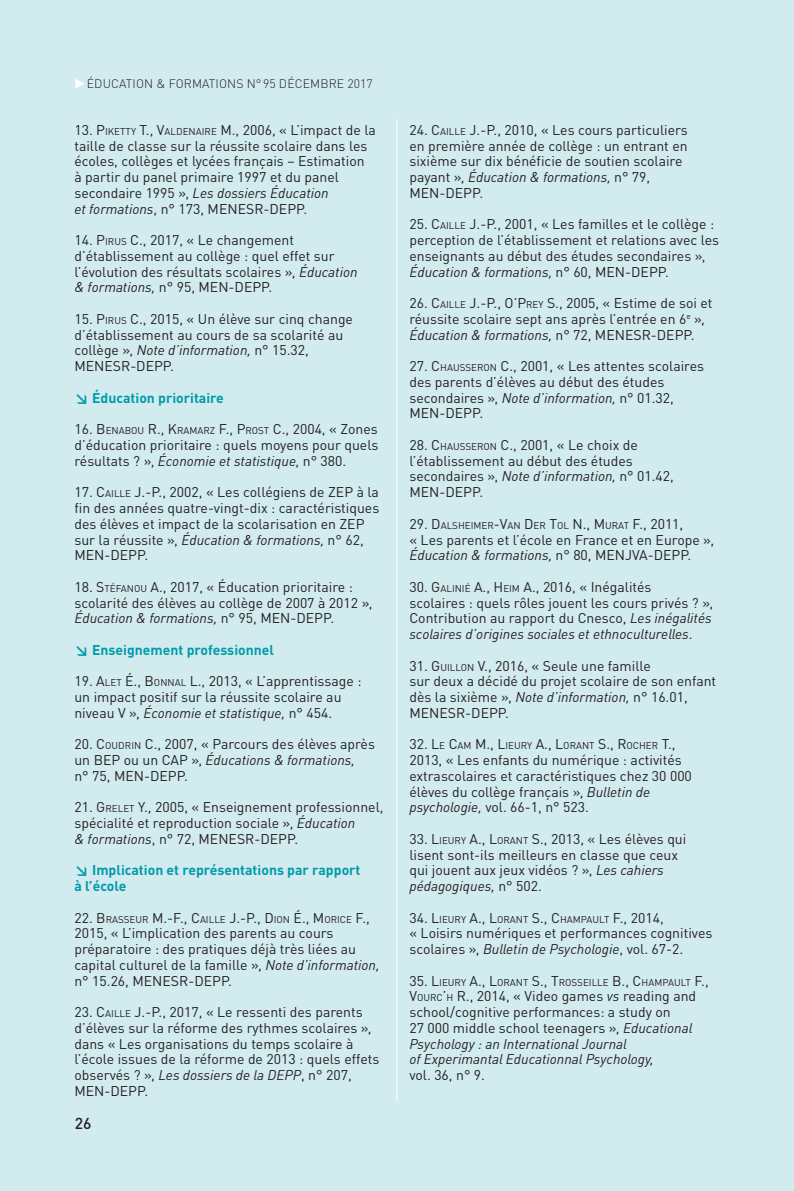
<style>
.page{position:relative;width:794px;height:1191px;background:#d2ebef}
.page>*{position:absolute;margin:0;border:0;box-sizing:border-box;transform-origin:0 0}
.t1{font:500 15.75px "DINOT";color:#231f20}
.t2{font:14px/15.8px "DINOT";color:#231f20}
.Courant{font:700 14px/15.8px "DINOT";color:#009baa}
.Titre_courant__gauch{font:300 12.25px "DINOT";letter-spacing:.01em;color:#231f20}
.t3{font:9.8px "DINOT";color:#231f20}
.s1{color:#fff}
.s2{font-style:inherit}
.s3{font-size:9.8px}
.s4{font-style:italic}
.s5{font-size:14px}
</style>
<div class="page">
<hr style="left:396px;top:119px;width:1px;height:982px;background:#fff">
<p class="Titre_courant__gauch" style="left:74px;top:76px;width:300px"><span class="s1">◆</span>ÉDUCATION &amp; FORMATIONS N°95 DÉCEMBRE 2017</p>
<p class="t2" style="left:74px;top:122px;width:303px">13. <span class="s2">P</span><span class="s3">IKETTY</span> <span class="s2">T., V</span><span class="s3">ALDENAIRE</span> <span class="s2">M.</span>, 2006, « L’impact de la taille de classe sur la réussite scolaire dans les écoles, collèges et lycées français – Estimation<br>à partir du panel primaire 1997 et du panel secondaire 1995 », <span class="s4">Les dossiers Éducation<br>et formations</span>, n° 173, MENESR-DEPP.</p>
<p class="t2" style="left:74px;top:232px;width:285px">14. <span class="s2">P</span><span class="s3">IRUS</span> <span class="s2">C.</span>, 2017, « Le changement d’établissement au collège : quel effet sur l’évolution des résultats scolaires », <span class="s4">Éducation &amp; formations,</span> n° 95, MEN-DEPP.</p>
<p class="t2" style="left:74px;top:311px;width:280px">15. <span class="s2">P</span><span class="s3">IRUS</span> <span class="s2">C</span>., 2015, « Un élève sur cinq change d’établissement au cours de sa scolarité au collège », <span class="s4">Note d’information,</span> n° 15.32, MENESR-DEPP.</p>
<p class="Courant" style="left:74px;top:389px;width:151px">↘ Éducation prioritaire</p>
<p class="t3" style="left:74px;top:424px;width:305px"><span class="s5">16.</span> <span class="s5">B</span>ENABOU <span class="s5">R., K</span>RAMARZ <span class="s5">F., P</span>ROST <span class="s5">C.</span><span class="s5">, 2004, « Zones</span></p>
<p class="t2" style="left:74px;top:437px;width:305px">d’éducation prioritaire : quels moyens pour quels résultats ? », <span class="s4">Économie et statistique,</span> n° 380.</p>
<p class="t2" style="left:74px;top:484px;width:306px">17. <span class="s2">C</span><span class="s3">AILLE</span> <span class="s2">J.-P.</span>, 2002, « Les collégiens de ZEP à la fin des années quatre-vingt-dix : caractéristiques des élèves et impact de la scolarisation en ZEP sur la réussite », <span class="s4">Éducation &amp; formations,</span> n° 62, MEN-DEPP.</p>
<p class="t2" style="left:74px;top:578px;width:299px">18. <span class="s2">S</span><span class="s3">TÉFANOU</span> <span class="s2">A.</span>, 2017, « Éducation prioritaire : scolarité des élèves au collège de 2007 à 2012 »,<br><span class="s4">Éducation &amp; formations,</span> n° 95, MEN-DEPP.</p>
<p class="Courant" style="left:74px;top:641px;width:201px">↘ Enseignement professionnel</p>
<p class="t2" style="left:74px;top:673px;width:288px">19. <span class="s2">A</span><span class="s3">LET</span> <span class="s2">É., B</span><span class="s3">ONNAL</span> <span class="s2">L</span>., 2013, « L’apprentissage : un impact positif sur la réussite scolaire au niveau V », <span class="s4">Économie et statistique,</span> n° 454.</p>
<p class="t2" style="left:74px;top:736px;width:302px">20. <span class="s2">C</span><span class="s3">OUDRIN</span> <span class="s2">C</span>., 2007, « Parcours des élèves après un BEP ou un CAP », <span class="s4">Éducations &amp; formations,<br></span>n° 75, MEN-DEPP.</p>
<p class="t2" style="left:74px;top:799px;width:310px">21. <span class="s2">G</span><span class="s3">RELET</span> <span class="s2">Y</span>., 2005, « Enseignement professionnel, spécialité et reproduction sociale », <span class="s4">Éducation<br>&amp; formations</span>, n° 72, MENESR-DEPP.</p>
<p class="Courant" style="left:74px;top:862px;width:288px">↘ Implication et représentations par rapport à l’école</p>
<p class="t2" style="left:74px;top:909px;width:307px">22. <span class="s2">B</span><span class="s3">RASSEUR</span> <span class="s2">M.-F., C</span><span class="s3">AILLE</span> <span class="s2">J.-P., D</span> <span class="s3">ION</span> <span class="s2">É., M</span><span class="s3">ORICE</span> <span class="s2">F</span>., 2015, « L’implication des parents au cours préparatoire : des pratiques déjà très liées au capital culturel de la famille », <span class="s4">Note d’information, </span>n° 15.26, MENESR-DEPP.</p>
<p class="t2" style="left:74px;top:1004px;width:306px">23. <span class="s2">C</span><span class="s3">AILLE</span> <span class="s2">J.-P.</span>, 2017, « Le ressenti des parents d’élèves sur la réforme des rythmes scolaires », dans « Les organisations du temps scolaire à l’école issues de la réforme de 2013 : quels effets observés ? », <span class="s4">Les dossiers de la DEPP</span>, n° 207, MEN-DEPP.</p>
<p class="t1" style="left:75px;top:1112px;width:18px">26</p>
<p class="t2" style="left:409px;top:122px;width:280px">24. <span class="s2">C</span><span class="s3">AILLE</span> <span class="s2">J.-P</span>., 2010, « Les cours particuliers en première année de collège : un entrant en sixième sur dix bénéficie de soutien scolaire payant », <span class="s4">Éducation &amp; formations,</span> n° 79, MEN-DEPP.</p>
<p class="t2" style="left:409px;top:216px;width:311px">25. <span class="s2">C</span><span class="s3">AILLE</span> <span class="s2">J.-P</span>., 2001, « Les familles et le collège : perception de l’établissement et relations avec les enseignants au début des études secondaires », <span class="s4">Éducation &amp; formations,</span> n° 60, MEN-DEPP.</p>
<p class="t2" style="left:409px;top:295px;width:305px">26. <span class="s2">C</span><span class="s3">AILLE</span> <span class="s2">J.-P., O’P</span><span class="s3">REY</span> <span class="s2">S</span>., 2005, « Estime de soi et réussite scolaire sept ans après l’entrée en 6<sup>e</sup> »,<br><span class="s4">Éducation &amp; formations,</span> n° 72, MENESR-DEPP.</p>
<p class="t2" style="left:409px;top:358px;width:296px">27. <span class="s2">C</span> <span class="s3">HAUSSERON</span> <span class="s2">C.</span>, 2001, « Les attentes scolaires des parents d’élèves au début des études secondaires », <span class="s4">Note d’information,</span> n° 01.32, MEN-DEPP.</p>
<p class="t2" style="left:409px;top:437px;width:266px">28. <span class="s2">C</span> <span class="s3">HAUSSERON</span> <span class="s2">C.</span>, 2001, « Le choix de l’établissement au début des études secondaires », <span class="s4">Note d’information,</span> n° 01.42,<br>MEN-DEPP.</p>
<p class="t3" style="left:409px;top:519px;width:275px"><span class="s5">29.</span> <span class="s5">D</span>ALSHEIM ER<span class="s5">-V</span>AN <span class="s5">D</span> ER <span class="s5">T</span>OL <span class="s5">N., M</span>URAT <span class="s5">F</span><span class="s5">., 2011,</span></p>
<p class="t2" style="left:409px;top:531px;width:306px">« Les parents et l’école en France et en Europe »,<br><span class="s4">Éducation &amp; formations,</span> n° 80, MENJVA-DEPP.</p>
<p class="t2" style="left:409px;top:578px;width:305px">30. <span class="s2">G</span><span class="s3">ALINIÉ</span> <span class="s2">A., H</span> <span class="s3">EIM</span> <span class="s2">A</span>., 2016, « Inégalités<br>scolaires : quels rôles jouent les cours privés ? », Contribution au rapport du Cnesco, <span class="s4">Les inégalités scolaires d’origines sociales et ethnoculturelles</span>.</p>
<p class="t2" style="left:409px;top:657px;width:308px">31. <span class="s2">G</span><span class="s3">UILLON</span> <span class="s2">V.</span>, 2016, « Seule une famille<br>sur deux a décidé du projet scolaire de son enfant dès la sixième », <span class="s4">Note d’information,</span> n° 16.01, MENESR-DEPP.</p>
<p class="t3" style="left:409px;top:739px;width:268px"><span class="s5">32.</span> <span class="s5">L</span>E <span class="s5">C</span>AM <span class="s5">M., L</span>IEURY <span class="s5">A., L</span>ORANT <span class="s5">S., R</span>OCHER <span class="s5">T.,</span></p>
<p class="t2" style="left:409px;top:752px;width:284px">2013, « Les enfants du numérique : activités extrascolaires et caractéristiques chez 30 000 élèves du collège français », <span class="s4">Bulletin de psychologie,</span> vol. 66-1, n° 523.</p>
<p class="t2" style="left:409px;top:830px;width:278px">33. <span class="s2">L</span><span class="s3">IEURY</span> <span class="s2">A., L</span><span class="s3">ORANT</span> <span class="s2">S</span>., 2013, « Les élèves qui lisent sont-ils meilleurs en classe que ceux qui jouent aux jeux vidéos ? », <span class="s4">Les cahiers pédagogiques,</span> n° 502.</p>
<p class="t3" style="left:409px;top:913px;width:256px"><span class="s5">34.</span> <span class="s5">L</span>IEURY <span class="s5">A., L</span>ORANT <span class="s5">S., C</span> HAM PAULT <span class="s5">F</span><span class="s5">., 2014,</span></p>
<p class="t2" style="left:409px;top:925px;width:304px">« Loisirs numériques et performances cognitives scolaires », <span class="s4">Bulletin de Psychologie</span>, vol. 67-2.</p>
<p class="t3" style="left:409px;top:976px;width:301px"><span class="s5">35.</span> <span class="s5">L</span>IEURY <span class="s5">A., L</span>ORANT <span class="s5">S., T</span>ROSSEILLE <span class="s5">B., C</span> HAM PAULT <span class="s5">F.,</span></p>
<p class="t2" style="left:409px;top:988px;width:288px"><span class="s2">V</span><span class="s3">OURC</span><span class="s2">’</span><span class="s3">H</span> <span class="s2">R</span>., 2014, « Video games <span class="s4">vs</span> reading and school/cognitive performances: a study on<br>27 000 middle school teenagers », <span class="s4">Educational Psychology : an International Journal<br>of Experimantal Educationnal Psychology,<br></span>vol. 36, n° 9.</p>
</div>
